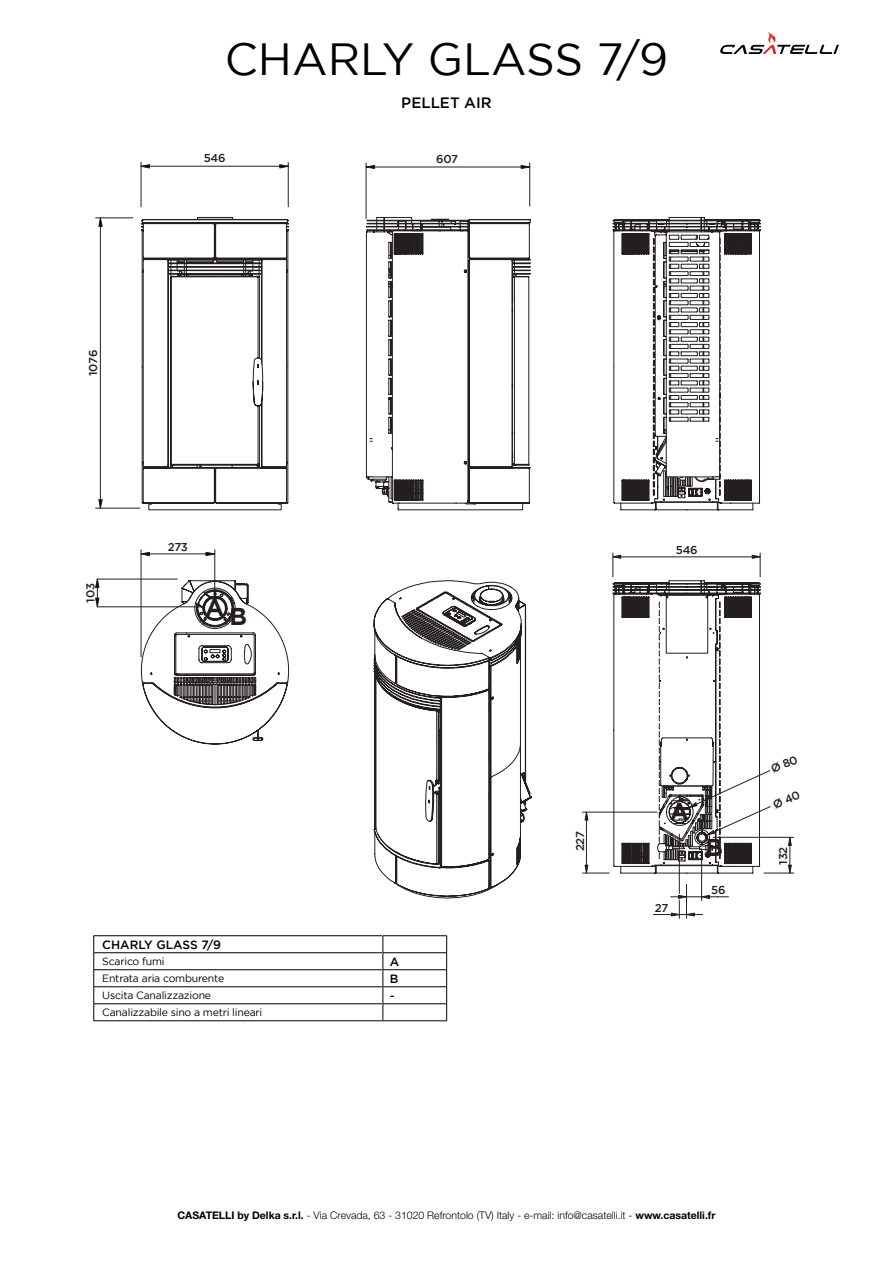
<style>
.page{position:relative;width:893px;height:1263px;background:#fff}
.page>*{position:absolute;margin:0;border:0;box-sizing:border-box;transform-origin:0 0}
.t1{font:45px "Gotham";color:#000002}
.t2{font:700 24.3px "Gotham";color:#231f20}
.t3{font:500 15px "Gotham";color:#000002}
.t4{font:500 12px/17px "Gotham";color:#000002;text-align:justify}
.t5{font:500 11.4px "Gotham";letter-spacing:-.02em;color:#231f20}
.t6{font:300 10.5px "Helvetica Neue LT Std";color:#000002}
.t7{font:10.5px/17px "Gotham";letter-spacing:-.02em;color:#000002}
.s1{font-weight:700}
</style>
<div class="page">
<hr style="left:94px;top:969px;width:289px;height:1px;background:#000002">
<hr style="left:94px;top:986px;width:289px;height:1px;background:#000002">
<hr style="left:94px;top:1003px;width:289px;height:1px;background:#000002">
<hr style="left:94px;top:952px;width:289px;height:1px;background:#000002">
<hr style="left:94px;top:935px;width:289px;height:1px;background:#000002">
<svg style="left:93px;top:936px;width:1px;height:84px"></svg>
<hr style="left:94px;top:1020px;width:289px;height:1px;background:#000002">
<hr style="left:383px;top:969px;width:63px;height:1px;background:#000002">
<hr style="left:383px;top:986px;width:63px;height:1px;background:#000002">
<hr style="left:383px;top:1003px;width:63px;height:1px;background:#000002">
<hr style="left:383px;top:952px;width:63px;height:1px;background:#000002">
<hr style="left:383px;top:935px;width:64px;height:1px;background:#000002">
<svg style="left:383px;top:936px;width:1px;height:84px"></svg>
<svg style="left:446px;top:936px;width:1px;height:84px"></svg>
<hr style="left:383px;top:1020px;width:64px;height:1px;background:#000002">
<svg style="left:373px;top:618px;width:127px;height:279px"></svg>
<svg style="left:374px;top:510px;width:158px;height:374px"></svg>
<svg style="left:612px;top:217px;width:149px;height:294px"></svg>
<svg style="left:620px;top:482px;width:133px;height:29px"></svg>
<svg style="left:95px;top:216px;width:194px;height:295px"></svg>
<svg style="left:140px;top:162px;width:149px;height:45px"></svg>
<svg style="left:365px;top:162px;width:166px;height:348px"></svg>
<svg style="left:95px;top:549px;width:193px;height:196px"></svg>
<svg style="left:582px;top:552px;width:212px;height:367px"></svg>
<svg style="left:610px;top:555px;width:11px;height:4px"></svg>
<svg style="left:752px;top:554px;width:11px;height:5px"></svg>
<svg style="left:671px;top:912px;width:24px;height:4px"></svg>
<svg style="left:678px;top:895px;width:11px;height:4px"></svg>
<svg style="left:699px;top:895px;width:11px;height:4px"></svg>
<svg style="left:612px;top:582px;width:149px;height:286px"></svg>
<svg style="left:584px;top:864px;width:4px;height:12px"></svg>
<svg style="left:584px;top:809px;width:4px;height:12px"></svg>
<svg style="left:788px;top:865px;width:4px;height:11px"></svg>
<svg style="left:788px;top:834px;width:4px;height:12px"></svg>
<svg style="left:720px;top:32px;width:119px;height:22px"></svg>
<svg style="left:772px;top:790px;width:22px;height:19px"></svg>
<svg style="left:771px;top:755px;width:23px;height:18px"></svg>
<h1 class="t1" style="left:225px;top:35px;width:445px">CHARLY GLASS 7/9</h1>
<h3 class="t3" style="left:401px;top:95px;width:92px">PELLET AIR</h3>
<p class="t5" style="left:204px;top:152px;width:23px">546</p>
<p class="t5" style="left:436px;top:153px;width:23px">607</p>
<p class="t5" style="left:87px;top:376px;width:28px;rotate:-90deg">1076</p>
<p class="t5" style="left:84px;top:603px;width:21px;rotate:-90deg">103</p>
<p class="t5" style="left:168px;top:540px;width:22px">273</p>
<h2 class="t2" style="left:205px;top:593px;width:21px">A</h2>
<h2 class="t2" style="left:229px;top:602px;width:19px">B</h2>
<p class="t4" style="left:102px;top:936px;width:120px">CHARLY GLASS 7/9</p>
<p class="t7" style="left:102px;top:953px;width:162px">Scarico fumi<br>Entrata aria comburente<br>Uscita Canalizzazione<br>Canalizzabile sino a metri lineari</p>
<p class="t4" style="left:390px;top:953px;width:11px">A B -</p>
<p class="t5" style="left:676px;top:543px;width:23px">546</p>
<p class="t5" style="left:574px;top:851px;width:22px;rotate:-90deg">227</p>
<h2 class="t2" style="left:670px;top:797px;width:21px">A</h2>
<p class="t5" style="left:655px;top:901px;width:15px">27</p>
<h2 class="t2" style="left:705px;top:833px;width:19px">B</h2>
<p class="t5" style="left:711px;top:884px;width:16px">56</p>
<p class="t5" style="left:777px;top:865px;width:20px;rotate:-90deg">132</p>
<p class="t6" style="left:177px;top:1209px;width:539px"><span class="s1">CASATELLI by Delka s.r.l.</span> - Via Crevada, 63 - 31020 Refrontolo (TV) Italy - e-mail: info@casatelli.it - <span class="s1">www.casatelli.fr</span></p>
</div>
